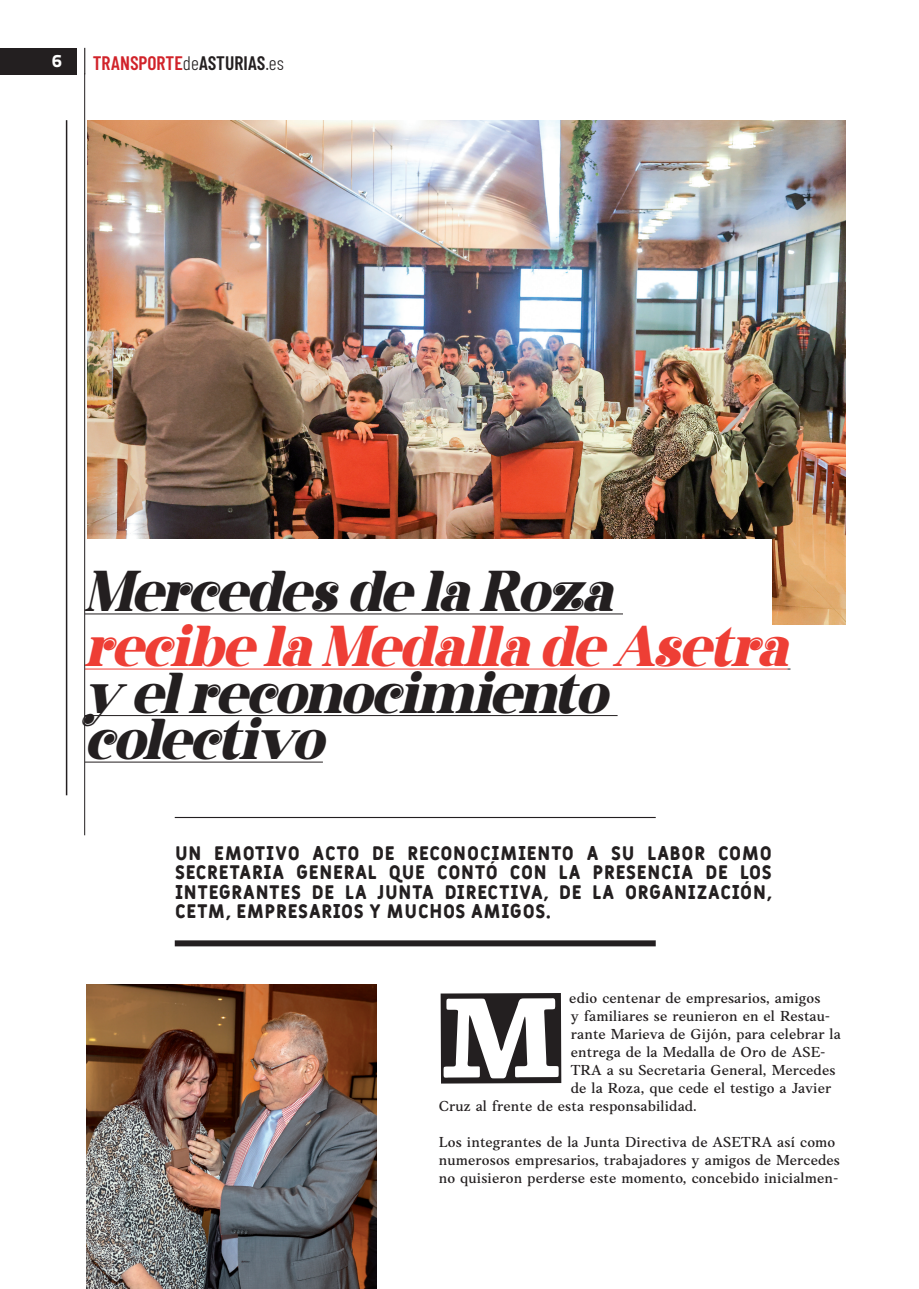
<style>
.page{position:relative;width:919px;height:1289px;background:#fff}
.page>*{position:absolute;margin:0;border:0;box-sizing:border-box;transform-origin:0 0}
.t1{font:italic 700 105px "Besley";color:#fff}
.t2{font:italic 45px/46.5px "gisrida";color:#231f20}
.t3{font:italic 45px "gisrida";color:#ee3e35}
.t4{font:19.5px/19.5px "Fulbo Argenta";color:#231f20;text-align:justify}
.t5{font:600 19.5px "Barlow Condensed";color:#d1232a}
.t6{font:800 18px "Titillium Text 22 L";color:#fff}
.t7{font:500 15px/18px "Anko Personal Use";letter-spacing:.01em;color:#231f20}
.s1{font-weight:300;color:#231f20}
.s2{color:#231f20}
</style>
<div class="page">
<div style="left:0;top:48px;width:77px;height:26px;background:#231f20"></div>
<svg style="left:84px;top:48px;width:1px;height:25px"></svg>
<img style="left:87px;top:120px;width:758px;height:504px">
<div style="left:67px;top:539px;width:705px;height:98px;background:#fff"></div>
<hr style="left:85px;top:613px;width:538px;height:1px;background:#231f20">
<hr style="left:85px;top:668px;width:702px;height:1px;background:#ee3e35">
<hr style="left:85px;top:715px;width:532px;height:1px;background:#231f20">
<hr style="left:85px;top:761px;width:238px;height:1px;background:#231f20">
<hr style="left:66px;top:120px;width:1px;height:675px;background:#231f20">
<hr style="left:84px;top:73px;width:1px;height:762px;background:#231f20">
<div style="left:175px;top:940px;width:480px;height:6px;background:#231f20"></div>
<hr style="left:175px;top:817px;width:480px;height:1px;background:#231f20">
<svg style="left:376px;top:984px;width:186px;height:144px"></svg>
<img style="left:87px;top:984px;width:289px;height:304px">
<p class="t6" style="left:52px;top:46px;width:11px">6</p>
<h3 class="t5" style="left:93px;top:51px;width:192px">TRANSPORTE<span class="s1">de</span><span class="s2">ASTURIAS</span><span class="s1">.es</span></h3>
<h2 class="t2" style="left:85px;top:569px;width:528px">Mercedes de la Roza</h2>
<h2 class="t3" style="left:85px;top:612px;width:704px">recibe la Medalla de Asetra</h2>
<h2 class="t2" style="left:85px;top:671px;width:523px">y el reconocimiento colectivo</h2>
<h3 class="t4" style="left:175px;top:844px;width:599px">UN EMOTIVO ACTO DE RECONOCIMIENTO A SU LABOR COMO SECRETARIA GENERAL QUE CONTÓ CON LA PRESENCIA DE LOS INTEGRANTES DE LA JUNTA DIRECTIVA, DE LA ORGANIZACIÓN, CETM, EMPRESARIOS Y MUCHOS AMIGOS.</h3>
<p class="t7" style="left:569px;top:989px;width:253px">edio centenar de empresarios, amigos</p>
<p class="t7" style="left:570px;top:1007px;width:261px">y familiares se reunieron en el Restau-</p>
<p class="t7" style="left:570px;top:1025px;width:271px">rante Marieva de Gijón, para celebrar la</p>
<p class="t7" style="left:570px;top:1043px;width:256px">entrega de la Medalla de Oro de ASE-</p>
<p class="t7" style="left:570px;top:1061px;width:266px">TRA a su Secretaria General, Mercedes</p>
<p class="t7" style="left:570px;top:1079px;width:262px">de la Roza, que cede el testigo a Javier</p>
<p class="t7" style="left:438px;top:1097px;width:259px">Cruz al frente de esta responsabilidad.</p>
<p class="t7" style="left:438px;top:1133px;width:403px">Los integrantes de la Junta Directiva de ASETRA así como numerosos empresarios, trabajadores y amigos de Mercedes no quisieron perderse este momento, concebido inicialmen-</p>
<h1 class="t1" style="left:441px;top:979px;width:123px">M</h1>
</div>
